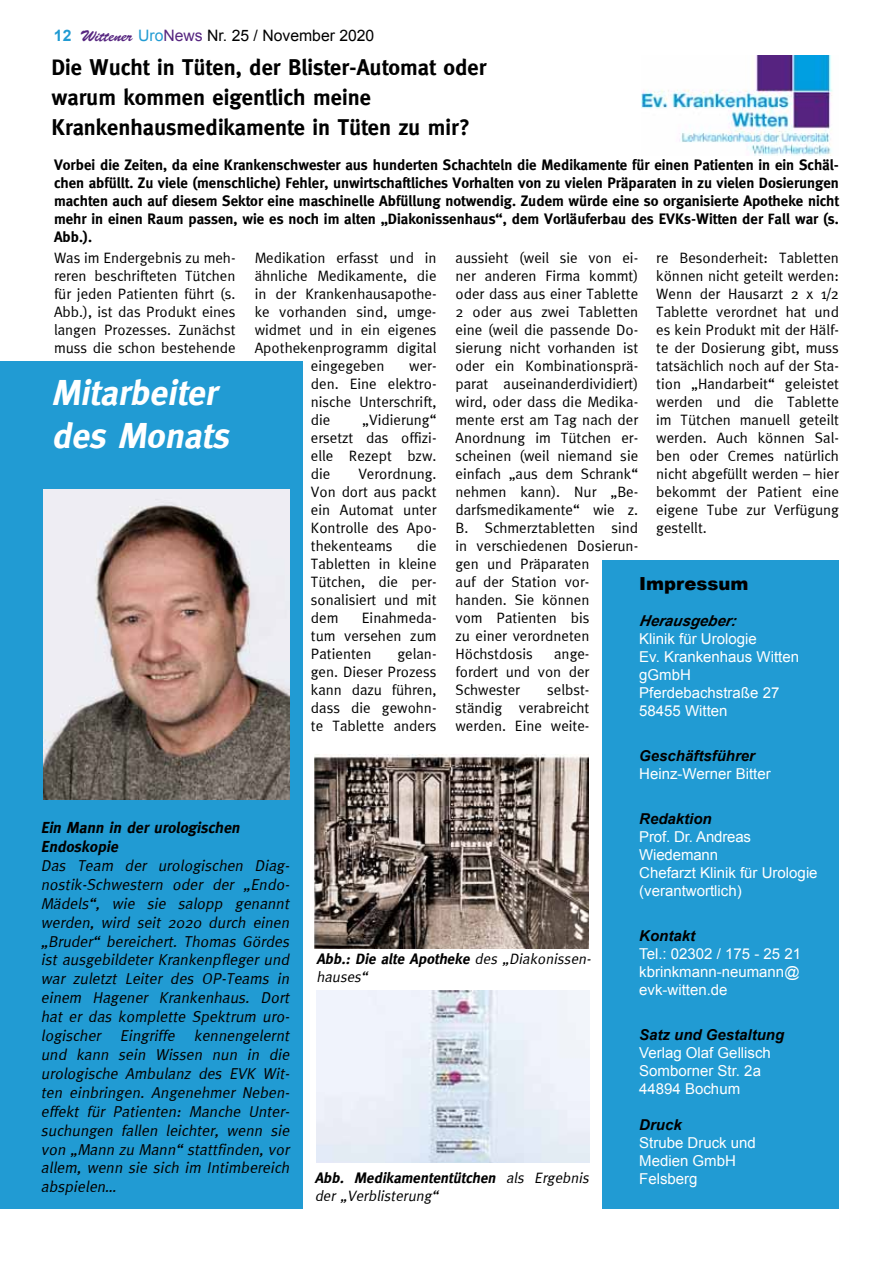
<style>
.page{position:relative;width:893px;height:1263px;background:#fff}
.page>*{position:absolute;margin:0;border:0;box-sizing:border-box;transform-origin:0 0}
.t1{font:italic 700 35.55px/42.8px "Meta";color:#fff}
.t2{font:700 22.5px/30px "Meta";color:#000}
.t3{font:900 18px "Arial";color:#000}
.t4{font:italic 15.75px/18.9px "Meta Normal";color:#000;text-align:justify}
.t5{font:15.75px "Arial";color:#000}
.t6{font:italic 700 15.75px/18.9px "Meta";color:#000}
.t7{font:15px/18px "Meta Normal";color:#000;text-align:justify}
.t8{font:700 15px/18px "Meta";color:#000;text-align:justify}
.t9{font:15px/18px "Arial";color:#fff}
.t10{font:italic 700 15px "Meta";color:#000}
.t11{font:italic 700 15px "Arial";color:#000}
.t12{font:italic 15px "Meta Normal";color:#000}
.s1{font-weight:700;color:#219bd3}
.s2{font-family:"Brush Script Std";color:#562580}
.s3{color:#219bd3}
.s4{color:#562580}
.s5{font-family:"Meta Normal";font-weight:400}
</style>
<div class="page">
<div style="left:0;top:361px;width:302px;height:848px;background:#219bd3"></div>
<img style="left:642px;top:55px;width:191px;height:101px">
<div style="left:602px;top:560px;width:237px;height:649px;background:#219bd3"></div>
<img style="left:43px;top:489px;width:246px;height:310px">
<img style="left:316px;top:990px;width:273px;height:172px">
<img style="left:315px;top:754px;width:274px;height:194px">
<p class="t5" style="left:54px;top:25px;width:322px"><span class="s1">12</span> <span class="s2">Wittener</span> <span class="s3">Uro</span><span class="s4">News</span> Nr. 25 / November 2020</p>
<h2 class="t2" style="left:51px;top:52px;width:436px">Die Wucht in Tüten, der Blister-Automat oder warum kommen eigentlich meine<br>Krankenhausmedikamente in Tüten zu mir?</h2>
<p class="t8" style="left:54px;top:155px;width:786px">Vorbei die Zeiten, da eine Krankenschwester aus hunderten Schachteln die Medikamente für einen Patienten in ein Schäl&shy;chen abfüllt. Zu viele (menschliche) Fehler, unwirtschaftliches Vorhalten von zu vielen Präparaten in zu vielen Dosierungen machten auch auf diesem Sektor eine maschinelle Abfüllung notwendig. Zudem würde eine so organisierte Apotheke nicht mehr in einen Raum passen, wie es noch im alten „Diakonissenhaus“, dem Vorläuferbau des EVKs-Witten der Fall war (s.<br>Abb.).</p>
<p class="t7" style="left:455px;top:248px;width:184px;text-align:left">aussieht (weil sie von ei&shy;ner anderen Firma kommt) oder dass aus einer Tablette<br>2 oder aus zwei Tabletten eine (weil die passende Do&shy;sierung nicht vorhanden ist oder ein Kombinationsprä&shy;parat auseinanderdividiert) wird, oder dass die Medika&shy;mente erst am Tag nach der<br>Anordnung im Tütchen er&shy;scheinen (weil niemand sie einfach „aus dem Schrank“ nehmen kann). Nur „Be&shy;darfsmedikamente“ wie z.<br>B. Schmerztabletten sind in verschiedenen Dosierun&shy;gen und Präparaten<br>auf der Station vor&shy;handen. Sie können<br>vom Patienten bis<br>zu einer verordneten<br>Höchstdosis</p>
<p class="t7" style="left:54px;top:248px;width:183px">Was im Endergebnis zu meh&shy;reren beschrifteten Tütchen für jeden Patienten führt (s.<br>Abb.), ist das Produkt eines langen Prozesses. Zunächst muss die schon bestehende</p>
<p class="t7" style="left:255px;top:248px;width:183px;text-align:center">Medikation erfasst und in ähnliche Medikamente, die in der Krankenhausapothe&shy;ke vorhanden sind, umge&shy;widmet und in ein eigenes<br>Apothekenprogramm digital eingegeben</p>
<p class="t7" style="left:656px;top:248px;width:184px">re Besonderheit: Tabletten können nicht geteilt werden:<br>Wenn der Hausarzt 2 x 1/2<br>Tablette verordnet hat und es kein Produkt mit der Hälf&shy;te der Dosierung gibt, muss tatsächlich noch auf der Sta&shy;tion „Handarbeit“ geleistet werden und die Tablette im Tütchen manuell geteilt werden. Auch können Sal&shy;ben oder Cremes natürlich nicht abgefüllt werden – hier bekommt der Patient eine eigene Tube zur Verfügung gestellt.</p>
<p class="t7" style="left:311px;top:356px;width:127px;text-indent:98px">wer&shy;den. Eine elektro&shy;nische Unterschrift, die</p>
<h1 class="t1" style="left:51px;top:371px;width:186px">Mitarbeiter des Monats</h1>
<p class="t7" style="left:311px;top:410px;width:127px;text-indent:51px">„Vidierung“ ersetzt das offizi&shy;elle Rezept bzw. die</p>
<p class="t7" style="left:311px;top:464px;width:127px;text-indent:48px">Verordnung.<br>Von dort aus packt ein Automat unter Kontrolle des Apo&shy;thekenteams</p>
<p class="t7" style="left:311px;top:536px;width:127px;text-indent:106px">die Tabletten in kleine Tütchen, die per&shy;sonalisiert und mit dem</p>
<p class="t3" style="left:639px;top:571px;width:111px">Impressum</p>
<p class="t11" style="left:639px;top:611px;width:102px">Herausgeber:</p>
<p class="t9" style="left:639px;top:630px;width:161px">Klinik für Urologie<br>Ev. Krankenhaus Witten gGmbH<br>Pferdebachstraße 27<br>58455 Witten</p>
<p class="t11" style="left:639px;top:746px;width:117px">Geschäftsführer</p>
<p class="t9" style="left:639px;top:765px;width:133px">Heinz-Werner Bitter</p>
<p class="t11" style="left:639px;top:809px;width:74px">Redaktion</p>
<p class="t9" style="left:639px;top:828px;width:180px">Prof. Dr. Andreas<br>Wiedemann<br>Chefarzt Klinik für Urologie (verantwortlich)</p>
<p class="t11" style="left:639px;top:926px;width:57px">Kontakt</p>
<p class="t9" style="left:639px;top:945px;width:163px;text-align:justify">Tel.: 02302 / 175 - 25 21 kbrinkmann-neumann@ evk-witten.de</p>
<p class="t11" style="left:639px;top:1025px;width:147px">Satz und Gestaltung</p>
<p class="t9" style="left:639px;top:1044px;width:133px">Verlag Olaf Gellisch<br>Somborner Str. 2a<br>44894 Bochum</p>
<p class="t11" style="left:639px;top:1115px;width:44px">Druck</p>
<p class="t9" style="left:639px;top:1134px;width:118px">Strube Druck und<br>Medien GmbH<br>Felsberg</p>
<p class="t7" style="left:311px;top:608px;width:127px;text-indent:51px">Einahmeda&shy;tum versehen zum Patienten</p>
<p class="t7" style="left:311px;top:644px;width:127px;text-indent:87px">gelan&shy;gen. Dieser Prozess kann dazu führen, dass die gewohn&shy;te Tablette anders</p>
<p class="t7" style="left:455px;top:644px;width:135px;text-indent:99px">ange&shy;fordert und von der Schwester</p>
<p class="t7" style="left:455px;top:680px;width:135px;text-indent:92px">selbst&shy;ständig verabreicht werden. Eine weite-</p>
<p class="t6" style="left:41px;top:818px;width:203px">Ein Mann in der urologischen<br>Endoskopie</p>
<p class="t4" style="left:41px;top:856px;width:253px">Das Team der urologischen Diag&shy;nostik-Schwestern oder der „Endo-Mädels“, wie sie salopp genannt werden, wird seit 2020 durch einen „Bruder“ bereichert. Thomas Gördes ist ausgebildeter Krankenpfleger und war zuletzt Leiter des OP-Teams in einem Hagener Krankenhaus. Dort hat er das komplette Spektrum uro&shy;logischer Eingriffe kennengelernt und kann sein Wissen nun in die urologische Ambulanz des EVK Wit&shy;ten einbringen. Angenehmer Neben&shy;effekt für Patienten: Manche Unter&shy;suchungen fallen leichter, wenn sie von „Mann zu Mann“ stattfinden, vor allem, wenn sie sich im Intimbereich abspielen…</p>
<p class="t10" style="left:316px;top:950px;width:279px">Abb.: Die alte Apotheke <span class="s5">des „Diakonissen-</span></p>
<p class="t12" style="left:316px;top:968px;width:56px">hauses“</p>
<p class="t10" style="left:315px;top:1169px;width:279px">Abb. Medikamententütchen <span class="s5">als Ergebnis</span></p>
<p class="t12" style="left:315px;top:1187px;width:128px">der „Verblisterung“</p>
</div>
